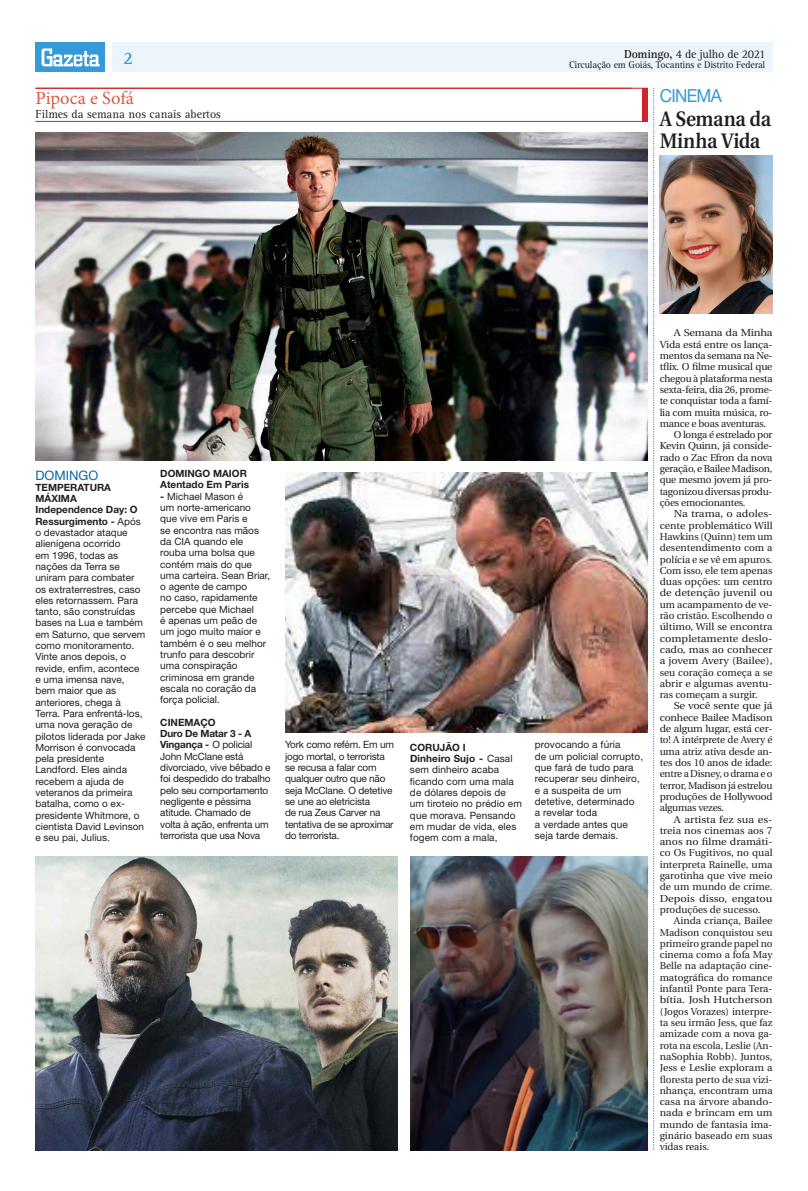
<style>
.page{position:relative;width:808px;height:1191px;background:#fff}
.page>*{position:absolute;margin:0;border:0;box-sizing:border-box;transform-origin:0 0}
.t1{font:600 20.9px/22px "Utopia";color:#231f20;scale:.91 1}
.t2{font:18.6px "Minion Pro";color:#d95842}
.t3{font:18px "Helvetica Neue";letter-spacing:-.04em;color:#349ada;scale:.95 1}
.t4{font:700 18px "Rotis Serif";color:#349ada}
.t5{font:13px "Helvetica Neue";color:#0067aa}
.t6{font:12px "Rotis Serif";color:#231f20}
.t7{font:12px "Rotis Serif";letter-spacing:-.02em;color:#231f20}
.t8{font:10px/11.3px "Helvetica Neue";color:#231f20}
.t9{font:10px "Utopia";color:#231f20}
.t10{font:10px "Utopia";letter-spacing:-.02em;color:#231f20}
.t11{font:10px/11.3px "Helvetica Neue";letter-spacing:-.02em;color:#231f20}
.t12{font:10px "Utopia";color:#231f20;scale:1.1 1}
.t13{font:10px "Utopia";letter-spacing:-.02em;color:#231f20;scale:1.05 1}
.t14{font:10px "Utopia";color:#231f20;scale:1.05 1}
.t15{font:10px "Rotis Serif";letter-spacing:-.02em;color:#231f20}
.t16{font:10px "Utopia";color:#231f20;scale:1.04 1}
.t17{font:10px "Utopia";color:#231f20;scale:1.08 1}
.t18{font:10px "Utopia";letter-spacing:-.02em;color:#231f20;scale:1.1 1}
.t19{font:700 10px/11.3px "Helvetica Neue";color:#231f20}
.t20{font:10px "Utopia";letter-spacing:-.02em;color:#231f20;scale:1.04 1}
.t21{font:10px "Utopia";color:#231f20;scale:1.09 1}
.t22{font:10px "Utopia";color:#231f20;scale:1.07 1}
.s1{font-weight:700}
</style>
<div class="page">
<div style="left:112px;top:43px;width:660px;height:29px;background:#ebf5fb"></div>
<div style="left:35px;top:43px;width:70px;height:29px;background:#349ada"></div>
<svg style="left:42px;top:48px;width:58px;height:18px"></svg>
<svg style="left:653px;top:88px;width:1px;height:1062px"></svg>
<div style="left:643px;top:88px;width:5px;height:34px;background:#d1232a"></div>
<hr style="left:35px;top:88px;width:613px;height:1px;background:#d1232a">
<hr style="left:35px;top:121px;width:612px;height:1px;background:#d1232a">
<img style="left:35px;top:133px;width:613px;height:328px">
<img style="left:35px;top:856px;width:363px;height:294px">
<img style="left:410px;top:856px;width:238px;height:294px">
<img style="left:285px;top:472px;width:363px;height:260px">
<img style="left:660px;top:156px;width:112px;height:158px">
<h3 class="t4" style="left:123px;top:48px;width:12px">2</h3>
<h2 class="t2" style="left:35px;top:85px;width:100px">Pipoca e Sofá</h2>
<p class="t6" style="left:35px;top:107px;width:187px">Filmes da semana nos canais abertos</p>
<p class="t7" style="left:624px;top:47px;width:143px"><span class="s1">Domingo,</span> 4 de julho de 2021</p>
<p class="t15" style="left:569px;top:59px;width:198px">Circulação em Goiás, Tocantins e Distrito Federal</p>
<h3 class="t3" style="left:660px;top:85px;width:67px">CINEMA</h3>
<h1 class="t1" style="left:660px;top:108px;width:124px">A Semana da<br>Minha Vida</h1>
<h3 class="t5" style="left:35px;top:467px;width:64px">DOMINGO</h3>
<p class="t8" style="left:35px;top:481px;width:112px"><span class="s1">TEMPERATURA<br>MÁXIMA<br>Independence Day: O<br>Ressurgimento -</span> Após o devastador ataque alienígena ocorrido<br>em 1996, todas as nações da Terra se uniram para combater os extraterrestres, caso eles retornassem. Para tanto, são construídas bases na Lua e também em Saturno, que servem como monitoramento.<br>Vinte anos depois, o revide, enfim, acontece e uma imensa nave, bem maior que as anteriores, chega à<br>Terra. Para enfrentá-los, uma nova geração de pilotos liderada por Jake<br>Morrison é convocada pela presidente<br>Landford. Eles ainda recebem a ajuda de veteranos da primeira batalha, como o ex&shy;presidente Whitmore, o cientista David Levinson e seu pai, Julius.</p>
<p class="t19" style="left:160px;top:468px;width:90px">DOMINGO MAIOR<br>Atentado Em Paris</p>
<p class="t8" style="left:160px;top:490px;width:111px"><span class="s1">-</span> Michael Mason é<br>um norte-americano que vive em Paris e<br>se encontra nas mãos da CIA quando ele rouba uma bolsa que contém mais do que uma carteira. Sean Briar, o agente de campo<br>no caso, rapidamente percebe que Michael<br>é apenas um peão de um jogo muito maior e também é o seu melhor trunfo para descobrir uma conspiração criminosa em grande escala no coração da força policial.</p>
<p class="t11" style="left:160px;top:716px;width:112px"><span class="s1">CINEMAÇO<br>Duro De Matar 3 - A<br>Vingança -</span> O policial<br>John McClane está divorciado, vive bêbado e foi despedido do trabalho pelo seu comportamento negligente e péssima atitude. Chamado de volta à ação, enfrenta um terrorista que usa Nova</p>
<p class="t11" style="left:285px;top:739px;width:110px">York como refém. Em um jogo mortal, o terrorista se recusa a falar com qualquer outro que não seja McClane. O detetive se une ao eletricista<br>de rua Zeus Carver na tentativa de se aproximar do terrorista.</p>
<p class="t8" style="left:410px;top:741px;width:113px"><span class="s1">CORUJÃO I<br>Dinheiro Sujo -</span> Casal sem dinheiro acaba ficando com uma mala de dólares depois de um tiroteio no prédio em que morava. Pensando em mudar de vida, eles fogem com a mala,</p>
<p class="t8" style="left:535px;top:739px;width:110px">provocando a fúria<br>de um policial corrupto, que fará de tudo para recuperar seu dinheiro, e a suspeita de um detetive, determinado<br>a revelar toda<br>a verdade antes que seja tarde demais.</p>
<p class="t18" style="left:674px;top:327px;width:91px">A Semana da Minha</p>
<p class="t13" style="left:660px;top:339px;width:109px">Vida está entre os lança-</p>
<p class="t10" style="left:660px;top:350px;width:114px">mentos da semana na Ne-</p>
<p class="t10" style="left:660px;top:361px;width:114px">tflix. O filme musical que</p>
<p class="t10" style="left:660px;top:373px;width:114px">chegou à plataforma nesta</p>
<p class="t10" style="left:660px;top:384px;width:114px">sexta-feira, dia 26, prome-</p>
<p class="t10" style="left:660px;top:395px;width:114px">te conquistar toda a famí-</p>
<p class="t10" style="left:660px;top:407px;width:114px">lia com muita música, ro-</p>
<p class="t10" style="left:660px;top:418px;width:108px">mance e boas aventuras.</p>
<p class="t10" style="left:674px;top:429px;width:100px">O longa é estrelado por</p>
<p class="t20" style="left:660px;top:440px;width:110px">Kevin Quinn, já conside-</p>
<p class="t10" style="left:660px;top:452px;width:114px">rado o Zac Efron da nova</p>
<p class="t10" style="left:660px;top:463px;width:114px">geração, e Bailee Madison,</p>
<p class="t10" style="left:660px;top:474px;width:114px">que mesmo jovem já pro-</p>
<p class="t10" style="left:660px;top:486px;width:114px">tagonizou diversas produ-</p>
<p class="t10" style="left:660px;top:497px;width:87px">ções emocionantes.</p>
<p class="t12" style="left:674px;top:508px;width:91px">Na trama, o adoles-</p>
<p class="t9" style="left:660px;top:520px;width:114px">cente problemático Will</p>
<p class="t9" style="left:660px;top:531px;width:114px">Hawkins (Quinn) tem um</p>
<p class="t9" style="left:660px;top:542px;width:114px">desentendimento com a</p>
<p class="t9" style="left:660px;top:553px;width:114px">polícia e se vê em apuros.</p>
<p class="t9" style="left:660px;top:565px;width:114px">Com isso, ele tem apenas</p>
<p class="t9" style="left:660px;top:576px;width:114px">duas opções: um centro</p>
<p class="t17" style="left:660px;top:587px;width:106px">de detenção juvenil ou</p>
<p class="t9" style="left:660px;top:599px;width:114px">um acampamento de ve-</p>
<p class="t9" style="left:660px;top:610px;width:114px">rão cristão. Escolhendo o</p>
<p class="t16" style="left:660px;top:621px;width:110px">último, Will se encontra</p>
<p class="t12" style="left:660px;top:633px;width:104px">completamente deslo-</p>
<p class="t17" style="left:660px;top:644px;width:106px">cado, mas ao conhecer</p>
<p class="t21" style="left:660px;top:655px;width:105px">a jovem Avery (Bailee),</p>
<p class="t9" style="left:660px;top:666px;width:114px">seu coração começa a se</p>
<p class="t9" style="left:660px;top:678px;width:114px">abrir e algumas aventu-</p>
<p class="t9" style="left:660px;top:689px;width:100px">ras começam a surgir.</p>
<p class="t18" style="left:674px;top:700px;width:91px">Se você sente que já</p>
<p class="t13" style="left:660px;top:712px;width:109px">conhece Bailee Madison</p>
<p class="t13" style="left:660px;top:723px;width:109px">de algum lugar, está cer-</p>
<p class="t10" style="left:660px;top:734px;width:114px">to! A intérprete de Avery é</p>
<p class="t10" style="left:660px;top:746px;width:114px">uma atriz ativa desde an-</p>
<p class="t10" style="left:660px;top:757px;width:114px">tes dos 10 anos de idade:</p>
<p class="t10" style="left:660px;top:768px;width:114px">entre a Disney, o drama e o</p>
<p class="t10" style="left:660px;top:779px;width:114px">terror, Madison já estrelou</p>
<p class="t10" style="left:660px;top:791px;width:114px">produções de Hollywood</p>
<p class="t10" style="left:660px;top:802px;width:66px">algumas vezes.</p>
<p class="t12" style="left:674px;top:813px;width:91px">A artista fez sua es-</p>
<p class="t14" style="left:660px;top:825px;width:109px">treia nos cinemas aos 7</p>
<p class="t22" style="left:660px;top:836px;width:107px">anos no filme dramáti-</p>
<p class="t9" style="left:660px;top:847px;width:114px">co Os Fugitivos, no qual</p>
<p class="t9" style="left:660px;top:859px;width:114px">interpreta Rainelle, uma</p>
<p class="t9" style="left:660px;top:870px;width:114px">garotinha que vive meio</p>
<p class="t9" style="left:660px;top:881px;width:114px">de um mundo de crime.</p>
<p class="t12" style="left:660px;top:892px;width:104px">Depois disso, engatou</p>
<p class="t9" style="left:660px;top:904px;width:102px">produções de sucesso.</p>
<p class="t9" style="left:674px;top:915px;width:100px">Ainda criança, Bailee</p>
<p class="t9" style="left:660px;top:926px;width:114px">Madison conquistou seu</p>
<p class="t9" style="left:660px;top:938px;width:114px">primeiro grande papel no</p>
<p class="t9" style="left:660px;top:949px;width:114px">cinema como a fofa May</p>
<p class="t9" style="left:660px;top:960px;width:114px">Belle na adaptação cine-</p>
<p class="t9" style="left:660px;top:972px;width:114px">matográfica do romance</p>
<p class="t9" style="left:660px;top:983px;width:114px">infantil Ponte para Tera-</p>
<p class="t12" style="left:660px;top:994px;width:104px">bítia. Josh Hutcherson</p>
<p class="t9" style="left:660px;top:1005px;width:114px">(Jogos Vorazes) interpre-</p>
<p class="t9" style="left:660px;top:1017px;width:114px">ta seu irmão Jess, que faz</p>
<p class="t9" style="left:660px;top:1028px;width:114px">amizade com a nova ga-</p>
<p class="t9" style="left:660px;top:1039px;width:114px">rota na escola, Leslie (An-</p>
<p class="t9" style="left:660px;top:1051px;width:114px">naSophia Robb). Juntos,</p>
<p class="t16" style="left:660px;top:1062px;width:110px">Jess e Leslie exploram a</p>
<p class="t9" style="left:660px;top:1073px;width:114px">floresta perto de sua vizi-</p>
<p class="t9" style="left:660px;top:1085px;width:114px">nhança, encontram uma</p>
<p class="t14" style="left:660px;top:1096px;width:109px">casa na árvore abando-</p>
<p class="t14" style="left:660px;top:1107px;width:109px">nada e brincam em um</p>
<p class="t9" style="left:660px;top:1118px;width:114px">mundo de fantasia ima-</p>
<p class="t9" style="left:660px;top:1130px;width:114px">ginário baseado em suas</p>
<p class="t9" style="left:660px;top:1141px;width:51px">vidas reais.</p>
</div>
